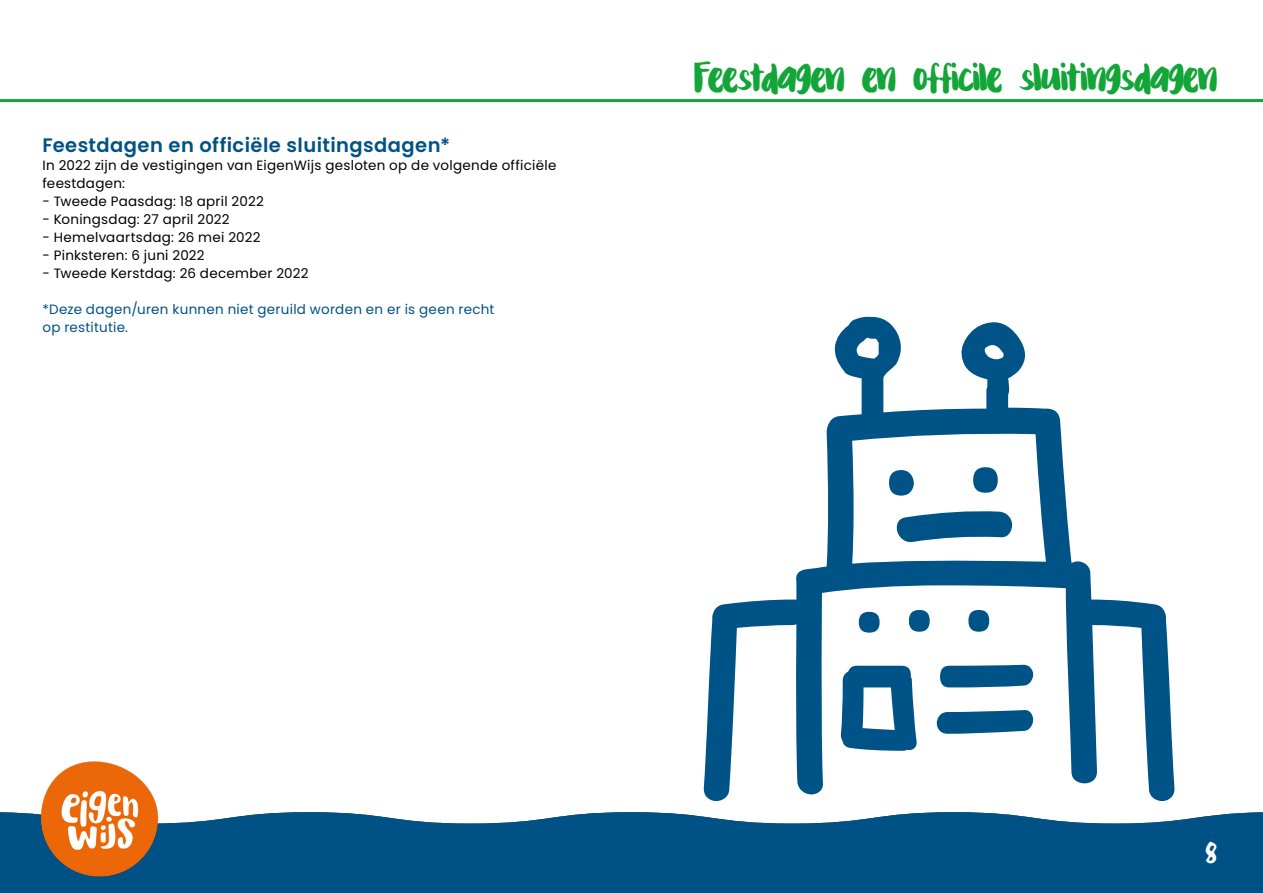
<style>
.page{position:relative;width:1263px;height:893px;background:#fff}
.page>*{position:absolute;margin:0;border:0;box-sizing:border-box;transform-origin:0 0}
.t1{font:45px "Mix Yonder";letter-spacing:-.025em;color:#13a538}
.t2{font:45px "Mix Yonder";color:#fff}
.t3{font:600 19.5px "Poppins";letter-spacing:.02em;color:#005286}
.t4{font:13.5px/18px "Poppins";letter-spacing:.02em;color:#000}
.t5{font:13.5px/18px "Poppins";letter-spacing:.02em;color:#005286}
</style>
<div class="page">
<svg style="left:0;top:812px;width:1263px;height:81px;background:#115d8e"></svg>
<img style="left:26px;top:761px;width:148px;height:130px">
<hr style="left:0;top:99px;width:1263px;height:3px;background:#13a538">
<svg style="left:704px;top:316px;width:470px;height:486px"></svg>
<h2 class="t3" style="left:43px;top:134px;width:409px">Feestdagen en officiële sluitingsdagen*</h2>
<p class="t4" style="left:43px;top:156px;width:515px">In 2022 zijn de vestigingen van EigenWijs gesloten op de volgende officiële feestdagen:</p>
<p class="t4" style="left:43px;top:192px;width:223px">- Tweede Paasdag: 18 april 2022</p>
<p class="t4" style="left:43px;top:210px;width:189px">- Koningsdag: 27 april 2022</p>
<p class="t4" style="left:43px;top:228px;width:220px">- Hemelvaartsdag: 26 mei 2022</p>
<p class="t4" style="left:43px;top:246px;width:164px">- Pinksteren: 6 juni 2022</p>
<p class="t4" style="left:43px;top:264px;width:268px">- Tweede Kerstdag: 26 december 2022</p>
<p class="t5" style="left:43px;top:300px;width:453px">*Deze dagen/uren kunnen niet geruild worden en er is geen recht op restitutie.</p>
<h1 class="t1" style="left:694px;top:52px;width:524px">Feestdagen en officiële sluitingsdagen</h1>
<h1 class="t2" style="left:1205px;top:825px;width:13px">8</h1>
</div>
